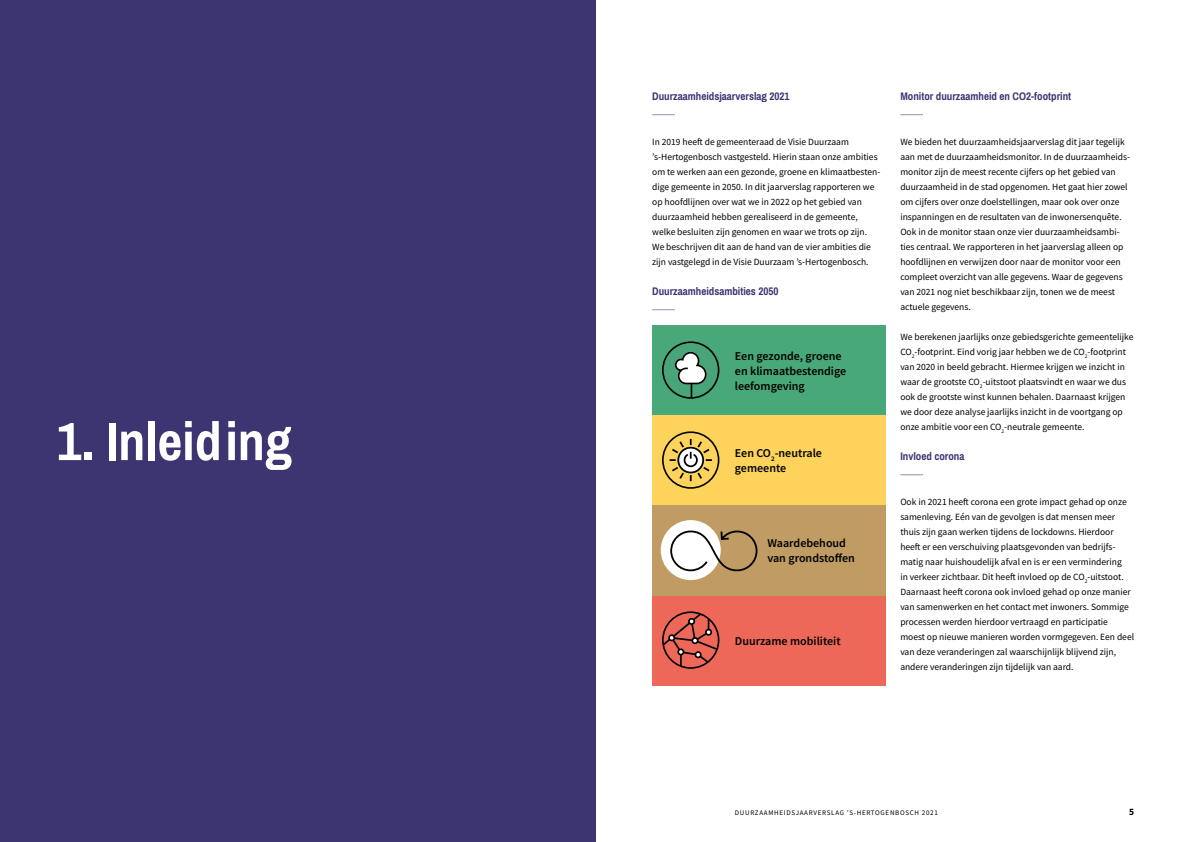
<style>
.page{position:relative;width:1191px;height:842px;background:#fff}
.page>*{position:absolute;margin:0;border:0;box-sizing:border-box;transform-origin:0 0}
.H2_-_Titel_hoofdstuk{font:54px "Archivo Narrow";color:#fff}
.P_-_Ambities{font:600 12px/15px "Source Sans Pro";color:#000}
.H3_-_Alineakop_-_Paa{font:11px "Archivo Narrow";color:#3c3572}
.P_-_Platte_tekst{font:9.5px/15px "Source Sans Pro";color:#000}
.t1{font:700 9.5px "Source Sans Pro";color:#000}
.t2{font:7px "Source Sans Pro";letter-spacing:.1em;color:#000}
</style>
<div class="page">
<div style="left:0;top:0;width:595px;height:842px;background:#3c3572"></div>
<svg style="left:652px;top:114px;width:23px;height:1px"></svg>
<svg style="left:652px;top:309px;width:23px;height:1px"></svg>
<svg style="left:900px;top:114px;width:23px;height:1px"></svg>
<svg style="left:900px;top:474px;width:23px;height:1px"></svg>
<div style="left:652px;top:325px;width:234px;height:90px;background:#48a879"></div>
<div style="left:652px;top:415px;width:234px;height:90px;background:#fdd35c"></div>
<div style="left:652px;top:595px;width:234px;height:90px;background:#ed6858"></div>
<div style="left:652px;top:505px;width:234px;height:90px;background:#c09b63"></div>
<svg style="left:662px;top:341px;width:57px;height:58px"></svg>
<svg style="left:674px;top:351px;width:33px;height:47px"></svg>
<svg style="left:663px;top:432px;width:55px;height:56px"></svg>
<div style="left:662px;top:431px;width:57px;height:58px;border:2px solid #020203;border-radius:50%"></div>
<svg style="left:668px;top:437px;width:45px;height:46px"></svg>
<div style="left:662px;top:611px;width:57px;height:58px;border:2px solid #020203;border-radius:50%"></div>
<svg style="left:663px;top:613px;width:54px;height:55px"></svg>
<div style="left:688px;top:618px;width:7px;height:7px;border:2px solid #020203;border-radius:50%"></div>
<div style="left:660px;top:520px;width:60px;height:60px;background:#fff;border-radius:50%"></div>
<svg style="left:669px;top:530px;width:89px;height:42px"></svg>
<h2 class="H2_-_Titel_hoofdstuk" style="left:57px;top:403px;width:237px">1. Inleiding</h2>
<h3 class="H3_-_Alineakop_-_Paa" style="left:652px;top:88px;width:139px">Duurzaamheidsjaarverslag 2021</h3>
<p class="P_-_Platte_tekst" style="left:652px;top:134px;width:229px">In 2019 heeft de gemeenteraad de Visie Duurzaam ’s-Hertogenbosch vastgesteld. Hierin staan onze ambities om te werken aan een gezonde, groene en klimaatbesten&shy;dige gemeente in 2050. In dit jaarverslag rapporteren we op hoofdlijnen over wat we in 2022 op het gebied van duurzaamheid hebben gerealiseerd in de gemeente, welke besluiten zijn genomen en waar we trots op zijn.<br>We beschrijven dit aan de hand van de vier ambities die zijn vastgelegd in de Visie Duurzaam ’s-Hertogenbosch.</p>
<h3 class="H3_-_Alineakop_-_Paa" style="left:652px;top:283px;width:128px">Duurzaamheidsambities 2050</h3>
<p class="P_-_Ambities" style="left:735px;top:348px;width:113px">Een gezonde, groene en klimaatbestendige leefomgeving</p>
<p class="P_-_Ambities" style="left:735px;top:445px;width:89px">Een CO<sub>2</sub>-neutrale</p>
<p class="P_-_Ambities" style="left:735px;top:460px;width:53px">gemeente</p>
<p class="P_-_Ambities" style="left:767px;top:535px;width:89px">Waardebehoud van grondstoffen</p>
<p class="P_-_Ambities" style="left:735px;top:633px;width:107px">Duurzame mobiliteit</p>
<h3 class="H3_-_Alineakop_-_Paa" style="left:900px;top:88px;width:172px">Monitor duurzaamheid en CO2-footprint</h3>
<p class="P_-_Platte_tekst" style="left:900px;top:134px;width:231px">We bieden het duurzaamheidsjaarverslag dit jaar tegelijk aan met de duurzaamheidsmonitor. In de duurzaamheids&shy;monitor zijn de meest recente cijfers op het gebied van duurzaamheid in de stad opgenomen. Het gaat hier zowel om cijfers over onze doelstellingen, maar ook over onze inspanningen en de resultaten van de inwonersenquête.<br>Ook in de monitor staan onze vier duurzaamheidsambi&shy;ties centraal. We rapporteren in het jaarverslag alleen op hoofdlijnen en verwijzen door naar de monitor voor een compleet overzicht van alle gegevens. Waar de gegevens van 2021 nog niet beschikbaar zijn, tonen we de meest actuele gegevens.</p>
<p class="P_-_Platte_tekst" style="left:900px;top:329px;width:235px">We berekenen jaarlijks onze gebiedsgerichte gemeentelijke CO<sub>2</sub>-footprint. Eind vorig jaar hebben we de CO<sub>2</sub>-footprint van 2020 in beeld gebracht. Hiermee krijgen we inzicht in waar de grootste CO<sub>2</sub>-uitstoot plaatsvindt en waar we dus ook de grootste winst kunnen behalen. Daarnaast krijgen we door deze analyse jaarlijks inzicht in de voortgang op onze ambitie voor een CO<sub>2</sub>-neutrale gemeente.</p>
<h3 class="H3_-_Alineakop_-_Paa" style="left:900px;top:448px;width:66px">Invloed corona</h3>
<p class="P_-_Platte_tekst" style="left:900px;top:494px;width:235px">Ook in 2021 heeft corona een grote impact gehad op onze samenleving. Eén van de gevolgen is dat mensen meer thuis zijn gaan werken tijdens de lockdowns. Hierdoor heeft er een verschuiving plaatsgevonden van bedrijfs&shy;matig naar huishoudelijk afval en is er een vermindering<br>in verkeer zichtbaar. Dit heeft invloed op de CO<sub>2</sub>-uitstoot.<br>Daarnaast heeft corona ook invloed gehad op onze manier van samenwerken en het contact met inwoners. Sommige processen werden hierdoor vertraagd en participatie moest op nieuwe manieren worden vormgegeven. Een deel van deze veranderingen zal waarschijnlijk blijvend zijn, andere veranderingen zijn tijdelijk van aard.</p>
<p class="t2" style="left:735px;top:808px;width:204px">DUURZAAMHEIDSJAARVERSLAG ’S-HERTOGENBOSCH 2021</p>
<p class="t1" style="left:1129px;top:805px;width:7px">5</p>
</div>
